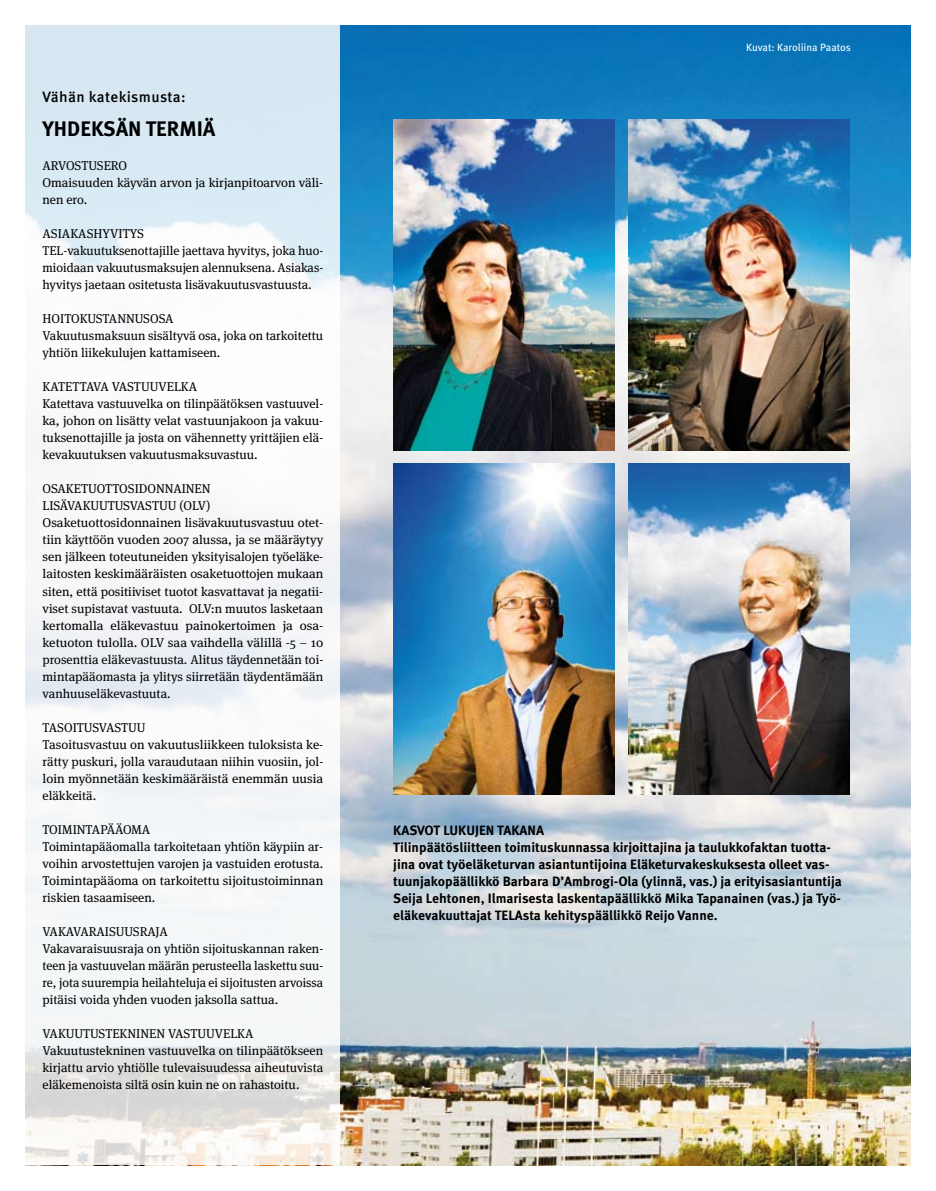
<style>
.page{position:relative;width:936px;height:1191px;background:#fff}
.page>*{position:absolute;margin:0;border:0;box-sizing:border-box;transform-origin:0 0}
.t1{font:700 21px "Meta OT";color:#000}
.t2{font:500 15px "Meta OT";letter-spacing:.02em;color:#000}
.t3{font:700 13.5px/17px "Meta OT";color:#000}
.t4{font:12.75px/17px "Meta Serif OT";color:#000}
.t5{font:10.5px "Meta OT";letter-spacing:-.005em;color:#fff}
</style>
<div class="page">
<img style="left:25px;top:26px;width:885px;height:1139px">
<svg style="left:26px;top:26px;width:313px;height:1139px;fill:#f4f7f8"></svg>
<img style="left:393px;top:119px;width:221px;height:331px">
<img style="left:628px;top:119px;width:221px;height:331px">
<img style="left:393px;top:464px;width:221px;height:331px">
<img style="left:628px;top:464px;width:221px;height:331px">
<p class="t2" style="left:43px;top:88px;width:145px">Vähän katekismusta:</p>
<h1 class="t1" style="left:43px;top:115px;width:14px">YHDEK</h1>
<h1 class="t1" style="left:103px;top:115px;width:104px">SÄN TERMIÄ</h1>
<p class="t4" style="left:43px;top:157px;width:282px">ARVOSTUSERO<br>Omaisuuden käyvän arvon ja kirjanpitoarvon väli&shy;nen ero.</p>
<p class="t4" style="left:43px;top:226px;width:282px">ASIAKASHYVITYS<br>TEL-vakuutuksenottajille jaettava hyvitys, joka huo&shy;mioidaan vakuutusmaksujen alennuksena. Asiakas&shy;hyvitys jaetaan ositetusta lisävakuutusvastuusta.</p>
<p class="t4" style="left:43px;top:311px;width:282px">HOITOKUSTANNUSOSA<br>Vakuutusmaksuun sisältyvä osa, joka on tarkoitettu yhtiön liikekulujen kattamiseen.</p>
<p class="t4" style="left:43px;top:379px;width:282px">KATETTAVA VASTUUVELKA<br>Katettava vastuuvelka on tilinpäätöksen vastuuvel&shy;ka, johon on lisätty velat vastuunjakoon ja vakuu&shy;tuksenottajille ja josta on vähennetty yrittäjien elä&shy;kevakuutuksen vakuutusmaksuvastuu.</p>
<p class="t4" style="left:43px;top:481px;width:282px">OSAKETUOTTOSIDONNAINEN LISÄVAKUUTUSVASTUU (OLV)<br>Osaketuottosidonnainen lisävakuutusvastuu otet&shy;tiin käyttöön vuoden 2007 alussa, ja se määräytyy sen jälkeen toteutuneiden yksityisalojen työeläke&shy;laitosten keskimääräisten osaketuottojen mukaan siten, että positiiviset tuotot kasvattavat ja negatii&shy;viset supistavat vastuuta. OLV:n muutos lasketaan kertomalla eläkevastuu painokertoimen ja osa&shy;ketuoton tulolla. OLV saa vaihdella välillä -5 – 10 prosenttia eläkevastuusta. Alitus täydennetään toi&shy;mintapääomasta ja ylitys siirretään täydentämään vanhuuseläkevastuuta.</p>
<p class="t4" style="left:43px;top:719px;width:282px">TASOITUSVASTUU<br>Tasoitusvastuu on vakuutusliikkeen tuloksista ke&shy;rätty puskuri, jolla varaudutaan niihin vuosiin, jol&shy;loin myönnetään keskimääräistä enemmän uusia eläkkeitä.</p>
<p class="t4" style="left:43px;top:821px;width:282px">TOIMINTAPÄÄOMA<br>Toimintapääomalla tarkoitetaan yhtiön käypiin ar&shy;voihin arvostettujen varojen ja vastuiden erotusta.<br>Toimintapääoma on tarkoitettu sijoitustoiminnan riskien tasaamiseen.</p>
<p class="t4" style="left:43px;top:923px;width:282px">VAKAVARAISUUSRAJA<br>Vakavaraisuusraja on yhtiön sijoituskannan raken&shy;teen ja vastuuvelan määrän perusteella laskettu suu&shy;re, jota suurempia heilahteluja ei sijoitusten arvoissa pitäisi voida yhden vuoden jaksolla sattua.</p>
<p class="t4" style="left:43px;top:1025px;width:282px">VAKUUTUSTEKNINEN VASTUUVELKA Vakuutustekninen vastuuvelka on tilinpäätökseen kirjattu arvio yhtiölle tulevaisuudessa aiheutuvista eläkemenoista siltä osin kuin ne on rahastoitu.</p>
<p class="t5" style="left:746px;top:41px;width:106px">Kuvat: Karoliina Paatos</p>
<p class="t3" style="left:393px;top:822px;width:450px">KASVOT LUKUJEN TAKANA<br>Tilinpäätösliitteen toimituskunnassa kirjoittajina ja taulukkofaktan tuotta&shy;jina ovat työeläketurvan asiantuntijoina Eläketurvakeskuksesta olleet vas&shy;tuunjakopäällikkö Barbara D’Ambrogi-Ola (ylinnä, vas.) ja erityisasiantuntija Seija Lehtonen, Ilmarisesta laskentapäällikkö Mika Tapanainen (vas.) ja Työ&shy;eläkevakuuttajat TELAsta kehityspäällikkö Reijo Vanne.</p>
</div>
